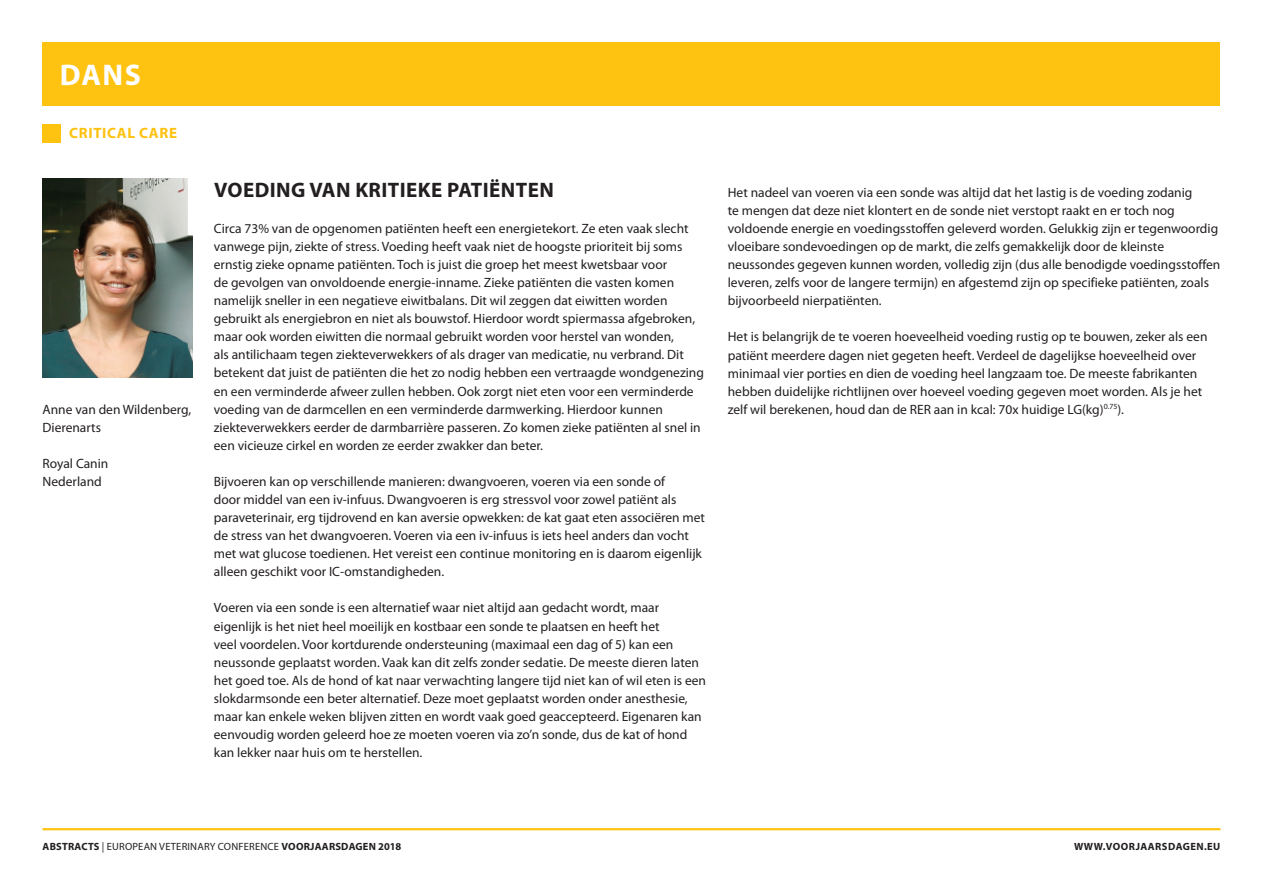
<style>
.page{position:relative;width:1263px;height:893px;background:#fff}
.page>*{position:absolute;margin:0;border:0;box-sizing:border-box;transform-origin:0 0}
.t1{font:700 30px "Myriad Pro";color:#fff}
.t2{font:700 21px "Myriad Pro";letter-spacing:.02em;color:#231f20}
.t3{font:700 15px "Myriad Pro";letter-spacing:.045em;color:#fec210}
.t4{font:13.5px/18.1px "Myriad Pro";color:#231f20}
.t5{font:10.5px "Myriad Pro";letter-spacing:.02em;color:#231f20}
.t6{font:700 10.5px "Myriad Pro";letter-spacing:.045em;color:#231f20}
.s1{font-weight:700}
</style>
<div class="page">
<div style="left:43px;top:43px;width:1177px;height:63px;background:#fec210"></div>
<hr style="left:43px;top:828px;width:1177px;height:2px;background:#fec210">
<div style="left:43px;top:124px;width:18px;height:18px;background:#fec210"></div>
<img style="left:43px;top:179px;width:150px;height:198px">
<hr style="left:1262px;top:43px;width:1px;height:31px;background:#ed028c">
<h1 class="t1" style="left:60px;top:58px;width:83px">DANS</h1>
<p class="t3" style="left:69px;top:125px;width:109px">CRITICAL CARE</p>
<p class="t4" style="left:43px;top:400px;width:150px">Anne van den Wildenberg,<br>Dierenarts</p>
<p class="t4" style="left:43px;top:454px;width:67px">Royal Canin<br>Nederland</p>
<h2 class="t2" style="left:214px;top:178px;width:341px">VOEDING VAN KRITIEKE PATIËNTEN</h2>
<p class="t4" style="left:214px;top:219px;width:492px">Circa 73% van de opgenomen patiënten heeft een energietekort. Ze eten vaak slecht vanwege pijn, ziekte of stress. Voeding heeft vaak niet de hoogste prioriteit bij soms ernstig zieke opname patiënten. Toch is juist die groep het meest kwetsbaar voor<br>de gevolgen van onvoldoende energie-inname. Zieke patiënten die vasten komen namelijk sneller in een negatieve eiwitbalans. Dit wil zeggen dat eiwitten worden gebruikt als energiebron en niet als bouwstof. Hierdoor wordt spiermassa afgebroken, maar ook worden eiwitten die normaal gebruikt worden voor herstel van wonden,<br>als antilichaam tegen ziekteverwekkers of als drager van medicatie, nu verbrand. Dit betekent dat juist de patiënten die het zo nodig hebben een vertraagde wondgenezing en een verminderde afweer zullen hebben. Ook zorgt niet eten voor een verminderde voeding van de darmcellen en een verminderde darmwerking. Hierdoor kunnen ziekteverwekkers eerder de darmbarrière passeren. Zo komen zieke patiënten al snel in een vicieuze cirkel en worden ze eerder zwakker dan beter.</p>
<p class="t4" style="left:214px;top:473px;width:493px">Bijvoeren kan op verschillende manieren: dwangvoeren, voeren via een sonde of<br>door middel van een iv-infuus. Dwangvoeren is erg stressvol voor zowel patiënt als paraveterinair, erg tijdrovend en kan aversie opwekken: de kat gaat eten associëren met de stress van het dwangvoeren. Voeren via een iv-infuus is iets heel anders dan vocht met wat glucose toedienen. Het vereist een continue monitoring en is daarom eigenlijk alleen geschikt voor IC-omstandigheden.</p>
<p class="t4" style="left:214px;top:599px;width:494px">Voeren via een sonde is een alternatief waar niet altijd aan gedacht wordt, maar eigenlijk is het niet heel moeilijk en kostbaar een sonde te plaatsen en heeft het<br>veel voordelen. Voor kortdurende ondersteuning (maximaal een dag of 5) kan een neussonde geplaatst worden. Vaak kan dit zelfs zonder sedatie. De meeste dieren laten het goed toe. Als de hond of kat naar verwachting langere tijd niet kan of wil eten is een slokdarmsonde een beter alternatief. Deze moet geplaatst worden onder anesthesie, maar kan enkele weken blijven zitten en wordt vaak goed geaccepteerd. Eigenaren kan eenvoudig worden geleerd hoe ze moeten voeren via zo’n sonde, dus de kat of hond kan lekker naar huis om te herstellen.</p>
<p class="t4" style="left:728px;top:183px;width:494px">Het nadeel van voeren via een sonde was altijd dat het lastig is de voeding zodanig<br>te mengen dat deze niet klontert en de sonde niet verstopt raakt en er toch nog voldoende energie en voedingsstoffen geleverd worden. Gelukkig zijn er tegenwoordig vloeibare sondevoedingen op de markt, die zelfs gemakkelijk door de kleinste neussondes gegeven kunnen worden, volledig zijn (dus alle benodigde voedingsstoffen leveren, zelfs voor de langere termijn) en afgestemd zijn op specifieke patiënten, zoals bijvoorbeeld nierpatiënten.</p>
<p class="t4" style="left:728px;top:328px;width:481px">Het is belangrijk de te voeren hoeveelheid voeding rustig op te bouwen, zeker als een patiënt meerdere dagen niet gegeten heeft. Verdeel de dagelijkse hoeveelheid over minimaal vier porties en dien de voeding heel langzaam toe. De meeste fabrikanten hebben duidelijke richtlijnen over hoeveel voeding gegeven moet worden. Als je het zelf wil berekenen, houd dan de RER aan in kcal: 70x huidige LG(kg)<sup>0.75</sup>).</p>
<p class="t5" style="left:43px;top:841px;width:360px"><span class="s1">ABSTRACTS</span> | European Veterinary Conference <span class="s1">VOORJAARSDAGEN 2018</span></p>
<p class="t6" style="left:1074px;top:841px;width:148px">WWW.VOORJAARSDAGEN.EU</p>
</div>
